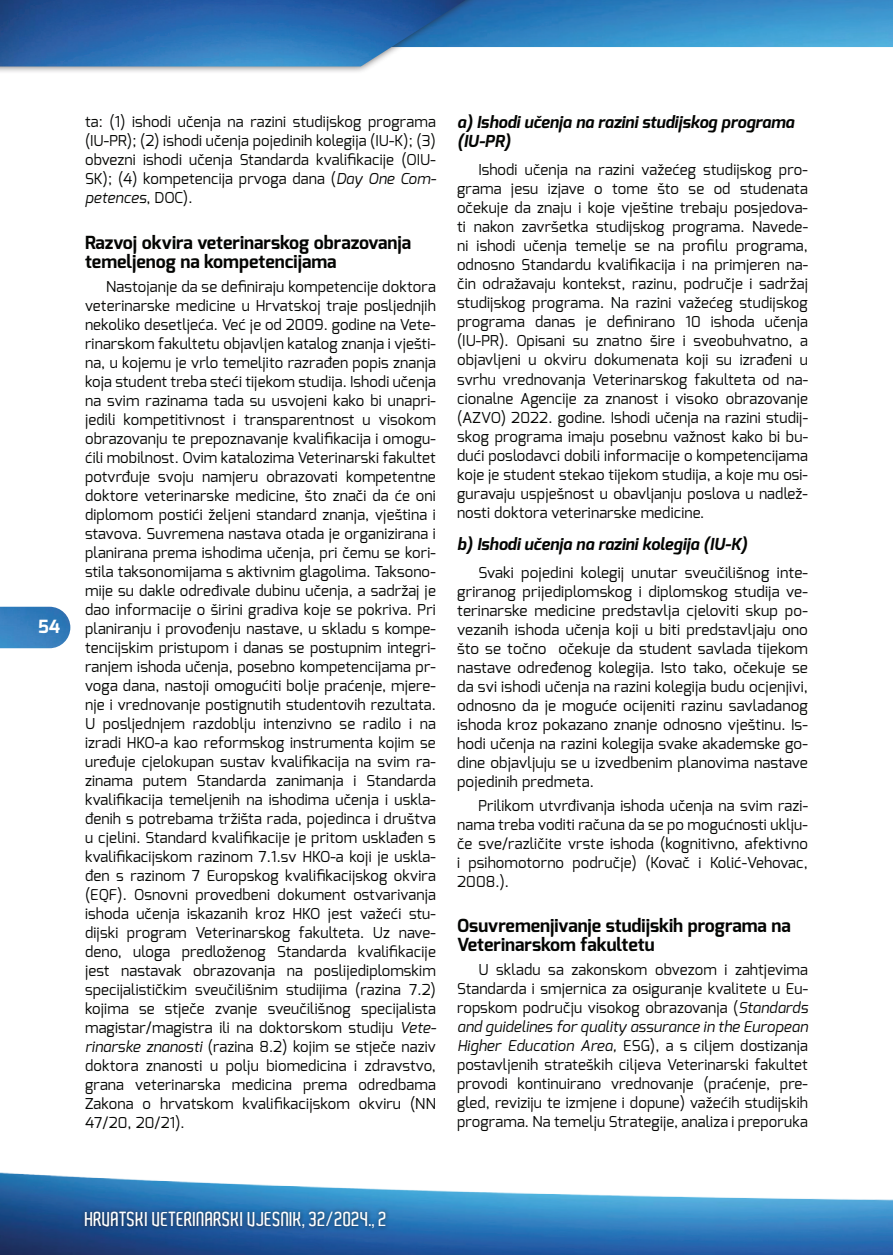
<style>
.page{position:relative;width:893px;height:1255px;background:#fff}
.page>*{position:absolute;margin:0;border:0;box-sizing:border-box;transform-origin:0 0}
.t1{font:600 19.5px "Aldo";color:#fff}
.t2{font:700 18.15px "Exo";color:#fff}
.t3{font:700 18px/19px "Exo";color:#040503}
.t4{font:italic 700 16.5px/19px "Exo";color:#040503}
.t5{font:15px/19px "Exo";letter-spacing:.01em;color:#040503;text-align:justify}
.s1{font-style:italic}
</style>
<div class="page">
<img style="left:505px;top:0;width:388px;height:47px">
<div style="left:0;top:0;width:505px;height:75px;background:#231f20;opacity:.75"></div>
<img style="left:0;top:0;width:498px;height:66px">
<img style="left:0;top:1172px;width:893px;height:82px">
<img style="left:0;top:606px;width:70px;height:42px">
<div style="left:81px;top:1207px;width:309px;height:25px;background:#231f20;opacity:.75"></div>
<p class="t2" style="left:38px;top:614px;width:24px">54</p>
<p class="t5" style="left:85px;top:112px;width:353px">ta: (1) ishodi učenja na razini studijskog programa (IU-PR); (2) ishodi učenja pojedinih kolegija (IU-K); (3) obvezni ishodi učenja Standarda kvalifikacije (OIU-SK); (4) kompetencija prvoga dana (<span class="s1">Day One Com&shy;petences</span>, DOC).</p>
<p class="t3" style="left:85px;top:233px;width:328px">Razvoj okvira veterinarskog obrazovanja temeljenog na kompetencijama</p>
<p class="t5" style="left:85px;top:276px;width:353px;text-indent:21px">Nastojanje da se definiraju kompetencije doktora veterinarske medicine u Hrvatskoj traje posljednjih nekoliko desetljeća. Već je od 2009. godine na Vete&shy;rinarskom fakultetu objavljen katalog znanja i vješti&shy;na, u kojemu je vrlo temeljito razrađen popis znanja koja student treba steći tijekom studija. Ishodi učenja na svim razinama tada su usvojeni kako bi unapri&shy;jedili kompetitivnost i transparentnost u visokom obrazovanju te prepoznavanje kvalifikacija i omogu&shy;ćili mobilnost. Ovim katalozima Veterinarski fakultet potvrđuje svoju namjeru obrazovati kompetentne doktore veterinarske medicine, što znači da će oni diplomom postići željeni standard znanja, vještina i stavova. Suvremena nastava otada je organizirana i planirana prema ishodima učenja, pri čemu se kori&shy;stila taksonomijama s aktivnim glagolima. Taksono&shy;mije su dakle određivale dubinu učenja, a sadržaj je dao informacije o širini gradiva koje se pokriva. Pri planiranju i provođenju nastave, u skladu s kompe&shy;tencijskim pristupom i danas se postupnim integri&shy;ranjem ishoda učenja, posebno kompetencijama pr&shy;voga dana, nastoji omogućiti bolje praćenje, mjere&shy;nje i vrednovanje postignutih studentovih rezultata.<br>U posljednjem razdoblju intenzivno se radilo i na izradi HKO-a kao reformskog instrumenta kojim se uređuje cjelokupan sustav kvalifikacija na svim ra&shy;zinama putem Standarda zanimanja i Standarda kvalifikacija temeljenih na ishodima učenja i uskla&shy;đenih s potrebama tržišta rada, pojedinca i društva u cjelini. Standard kvalifikacije je pritom usklađen s kvalifikacijskom razinom 7.1.sv HKO-a koji je uskla&shy;đen s razinom 7 Europskog kvalifikacijskog okvira (EQF). Osnovni provedbeni dokument ostvarivanja ishoda učenja iskazanih kroz HKO jest važeći stu&shy;dijski program Veterinarskog fakulteta. Uz nave&shy;deno, uloga predloženog Standarda kvalifikacije jest nastavak obrazovanja na poslijediplomskim specijalističkim sveučilišnim studijima (razina 7.2) kojima se stječe zvanje sveučilišnog specijalista magistar/magistra ili na doktorskom studiju <span class="s1">Vete&shy;rinarske znanosti</span> (razina 8.2) kojim se stječe naziv doktora znanosti u polju biomedicina i zdravstvo, grana veterinarska medicina prema odredbama Zakona o hrvatskom kvalifikacijskom okviru (NN 47/20, 20/21).</p>
<p class="t4" style="left:457px;top:113px;width:338px">a) Ishodi učenja na razini studijskog programa (IU-PR)</p>
<p class="t5" style="left:457px;top:160px;width:352px;text-indent:21px">Ishodi učenja na razini važećeg studijskog pro&shy;grama jesu izjave o tome što se od studenata očekuje da znaju i koje vještine trebaju posjedova&shy;ti nakon završetka studijskog programa. Navede&shy;ni ishodi učenja temelje se na profilu programa, odnosno Standardu kvalifikacija i na primjeren na&shy;čin odražavaju kontekst, razinu, područje i sadržaj studijskog programa. Na razini važećeg studijskog programa danas je definirano 10 ishoda učenja (IU-PR). Opisani su znatno šire i sveobuhvatno, a objavljeni u okviru dokumenata koji su izrađeni u svrhu vrednovanja Veterinarskog fakulteta od na&shy;cionalne Agencije za znanost i visoko obrazovanje (AZVO) 2022. godine. Ishodi učenja na razini studij&shy;skog programa imaju posebnu važnost kako bi bu&shy;dući poslodavci dobili informacije o kompetencijama koje je student stekao tijekom studija, a koje mu osi&shy;guravaju uspješnost u obavljanju poslova u nadlež&shy;nosti doktora veterinarske medicine.</p>
<p class="t4" style="left:457px;top:534px;width:292px">b) Ishodi učenja na razini kolegija (IU-K)</p>
<p class="t5" style="left:457px;top:562px;width:352px;text-indent:21px">Svaki pojedini kolegij unutar sveučilišnog inte&shy;griranog prijediplomskog i diplomskog studija ve&shy;terinarske medicine predstavlja cjeloviti skup po&shy;vezanih ishoda učenja koji u biti predstavljaju ono što se točno očekuje da student savlada tijekom nastave određenog kolegija. Isto tako, očekuje se da svi ishodi učenja na razini kolegija budu ocjenjivi, odnosno da je moguće ocijeniti razinu savladanog ishoda kroz pokazano znanje odnosno vještinu. Is&shy;hodi učenja na razini kolegija svake akademske go&shy;dine objavljuju se u izvedbenim planovima nastave pojedinih predmeta.</p>
<p class="t5" style="left:457px;top:795px;width:352px;text-indent:21px">Prilikom utvrđivanja ishoda učenja na svim razi&shy;nama treba voditi računa da se po mogućnosti uklju&shy;če sve/različite vrste ishoda (kognitivno, afektivno i psihomotorno područje) (Kovač i Kolić-Vehovac, 2008.).</p>
<p class="t3" style="left:457px;top:916px;width:335px">Osuvremenjivanje studijskih programa na<br>Veterinarskom fakultetu</p>
<p class="t5" style="left:457px;top:959px;width:352px;text-indent:21px">U skladu sa zakonskom obvezom i zahtjevima Standarda i smjernica za osiguranje kvalitete u Eu&shy;ropskom području visokog obrazovanja (<span class="s1">Standards and guidelines for quality assurance in the European Higher Education Area,</span> ESG), a s ciljem dostizanja postavljenih strateških ciljeva Veterinarski fakultet provodi kontinuirano vrednovanje (praćenje, pre&shy;gled, reviziju te izmjene i dopune) važećih studijskih programa. Na temelju Strategije, analiza i preporuka</p>
<h1 class="t1" style="left:85px;top:1207px;width:304px">HRVATSKI VETERINARSKI VJESNIK, 32/2024., 2</h1>
</div>
